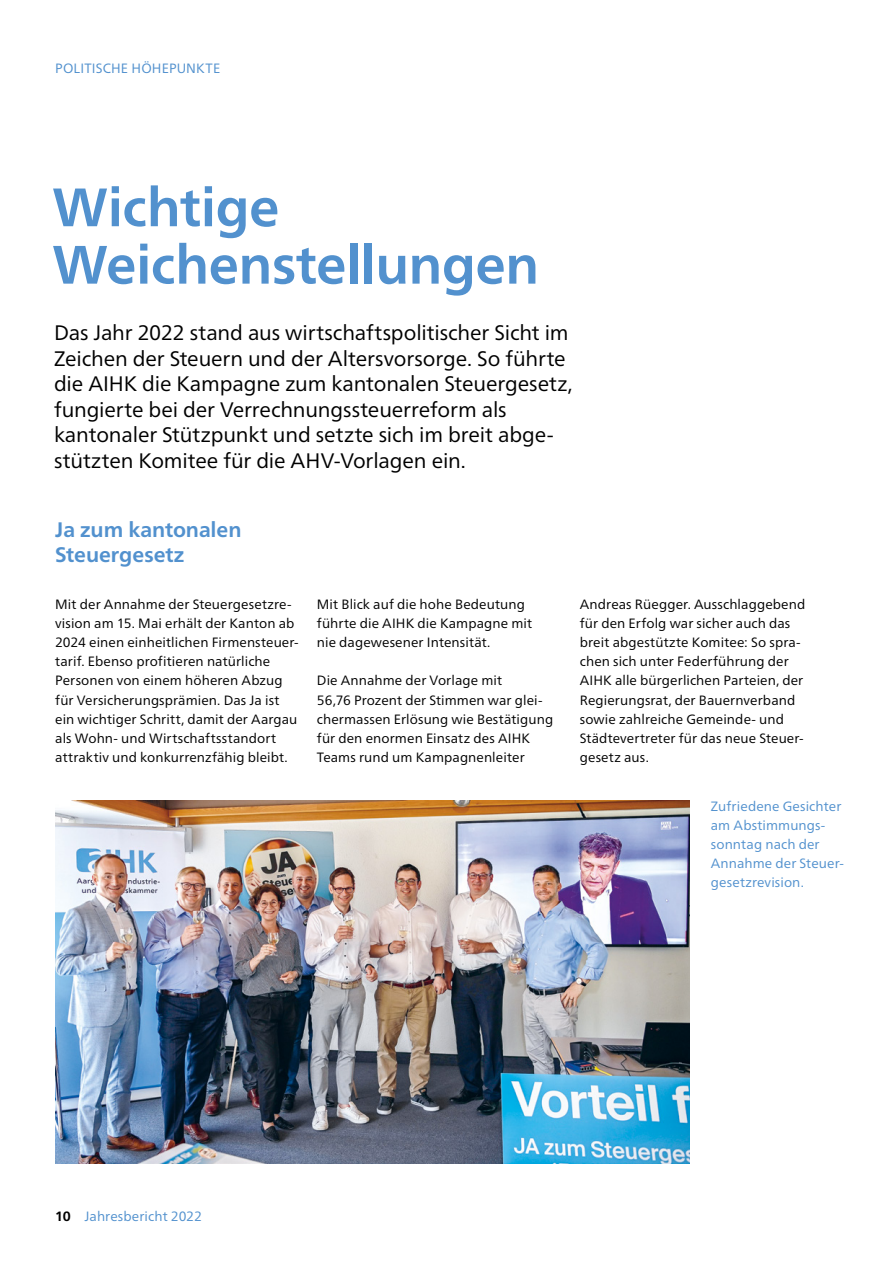
<style>
.page{position:relative;width:893px;height:1263px;background:#fff}
.page>*{position:absolute;margin:0;border:0;box-sizing:border-box;transform-origin:0 0}
.t1{font:700 54px/57.4px "Frutiger Neue LT Pro";letter-spacing:-.01em;color:#5291ce}
.t2{font:21px/25.5px "Frutiger Neue LT Pro";letter-spacing:-.005em;color:#000}
.t3{font:700 21px/25.5px "Frutiger Neue LT Pro";letter-spacing:-.005em;color:#5291ce}
.t4{font:13.5px/19.2px "Frutiger Neue LT Pro";letter-spacing:.01em;color:#000}
.t5{font:13.5px/19.2px "Frutiger Neue LT Pro";letter-spacing:.005em;color:#5291ce}
.s1{font-weight:700;color:#000}
</style>
<div class="page">
<img style="left:55px;top:800px;width:635px;height:364px">
<p class="t5" style="left:55px;top:59px;width:167px">POLITISCHE HÖHEPUNKTE</p>
<h1 class="t1" style="left:52px;top:178px;width:489px">Wichtige<br>Weichenstellungen</h1>
<p class="t2" style="left:54px;top:320px;width:520px">Das Jahr 2022 stand aus wirtschaftspolitischer Sicht im Zeichen der Steuern und der Altersvorsorge. So führte die AIHK die Kampagne zum kantonalen Steuergesetz, fungierte bei der Verrechnungssteuerreform als kantonaler Stützpunkt und setzte sich im breit abge&shy;stützten Komitee für die AHV-Vorlagen ein.</p>
<h2 class="t3" style="left:55px;top:517px;width:188px">Ja zum kantonalen<br>Steuergesetz</h2>
<p class="t4" style="left:55px;top:594px;width:245px">Mit der Annahme der Steuergesetzre&shy;vision am 15. Mai erhält der Kanton ab 2024 einen einheitlichen Firmensteuer&shy;tarif. Ebenso profitieren natürliche Personen von einem höheren Abzug für Versicherungsprämien. Das Ja ist ein wichtiger Schritt, damit der Aargau als Wohn- und Wirtschaftsstandort attraktiv und konkurrenzfähig bleibt.</p>
<p class="t4" style="left:317px;top:594px;width:217px">Mit Blick auf die hohe Bedeutung führte die AIHK die Kampagne mit nie dagewesener Intensität.</p>
<p class="t4" style="left:317px;top:671px;width:238px">Die Annahme der Vorlage mit<br>56,76 Prozent der Stimmen war glei&shy;chermassen Erlösung wie Bestätigung für den enormen Einsatz des AIHK<br>Teams rund um Kampagnenleiter</p>
<p class="t4" style="left:580px;top:594px;width:227px">Andreas Rüegger. Ausschlaggebend für den Erfolg war sicher auch das breit abgestützte Komitee: So spra&shy;chen sich unter Federführung der<br>AIHK alle bürgerlichen Parteien, der<br>Regierungsrat, der Bauernverband sowie zahlreiche Gemeinde- und<br>Städtevertreter für das neue Steuer&shy;gesetz aus.</p>
<p class="t5" style="left:711px;top:796px;width:134px">Zufriedene Gesichter am Abstimmungs&shy;sonntag nach der<br>Annahme der Steuer&shy;gesetzrevision.</p>
<p class="t5" style="left:55px;top:1207px;width:148px"><span class="s1">10</span> Jahresbericht 2022</p>
</div>
